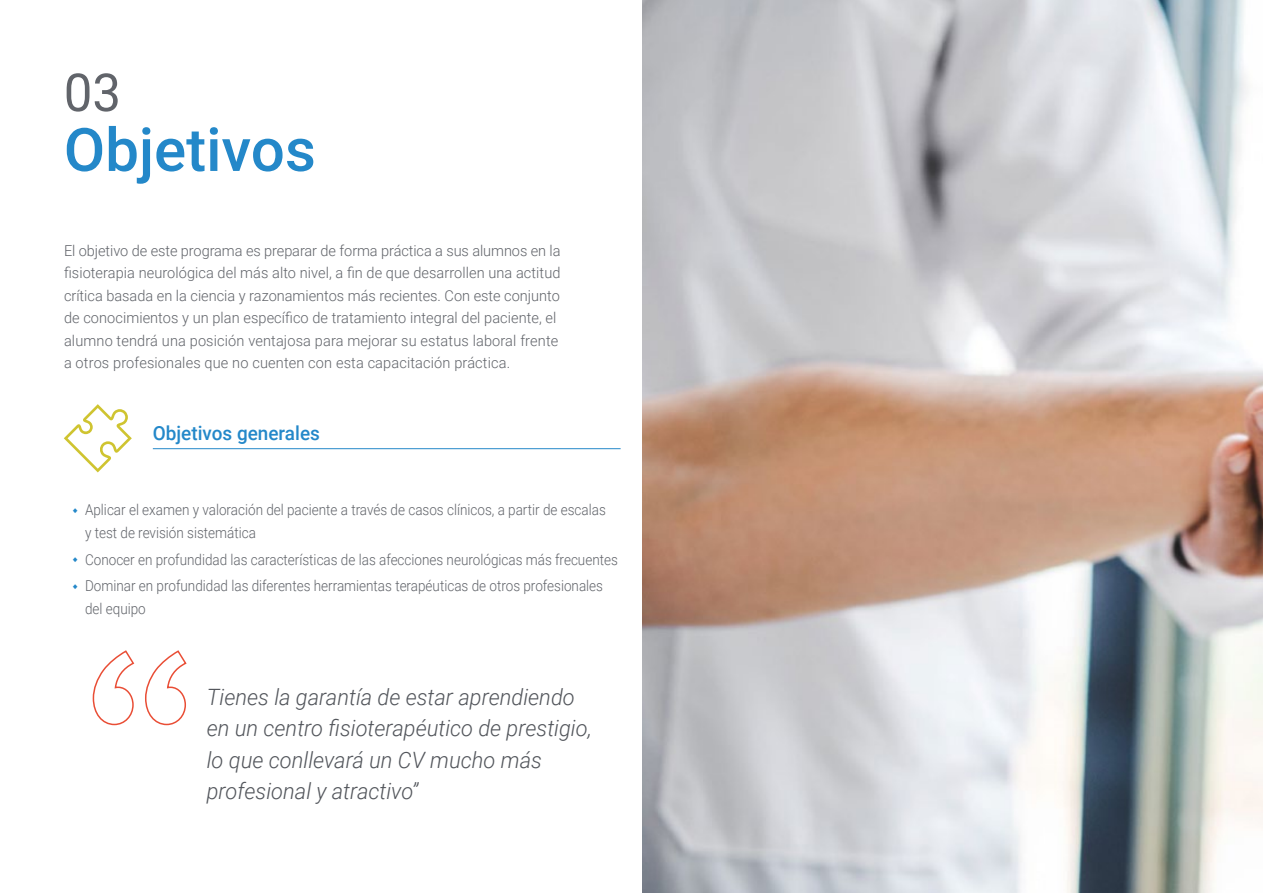
<style>
.page{position:relative;width:1263px;height:893px;background:#fff}
.page>*{position:absolute;margin:0;border:0;box-sizing:border-box;transform-origin:0 0}
.t1{font:500 60px "Roboto";color:#2488c9}
.t2{font:52.5px "Roboto";color:#61646a}
.t3{font:italic 300 22.5px/31.5px "Roboto";color:#52555b}
.t4{font:500 19.5px "Roboto";color:#2488c9}
.t5{font:300 15px/22.5px "Roboto";color:#61646a}
.t6{font:300 15px/22.5px "Roboto";color:#61646a;scale:.9 1}
</style>
<div class="page">
<img style="left:642px;top:0;width:621px;height:893px">
<hr style="left:153px;top:448px;width:468px;height:1px;background:#2488c9">
<svg style="left:64px;top:404px;width:68px;height:68px"></svg>
<svg style="left:92px;top:650px;width:95px;height:76px"></svg>
<h2 class="t2" style="left:64px;top:56px;width:59px">03</h2>
<h1 class="t1" style="left:64px;top:108px;width:254px">Objetivos</h1>
<p class="t5" style="left:64px;top:239px;width:498px">El objetivo de este programa es preparar de forma práctica a sus alumnos en la fisioterapia neurológica del más alto nivel, a fin de que desarrollen una actitud crítica basada en la ciencia y razonamientos más recientes. Con este conjunto de conocimientos y un plan específico de tratamiento integral del paciente, el alumno tendrá una posición ventajosa para mejorar su estatus laboral frente a otros profesionales que no cuenten con esta capacitación práctica.</p>
<h3 class="t4" style="left:153px;top:420px;width:169px">Objetivos generales</h3>
<p class="t6" style="left:85px;top:498px;width:580px">Aplicar el examen y valoración del paciente a través de casos clínicos, a partir de escalas y test de revisión sistemática</p>
<p class="t6" style="left:85px;top:545px;width:594px;line-height:26.7px">Conocer en profundidad las características de las afecciones neurológicas más frecuentes<br>Dominar en profundidad las diferentes herramientas terapéuticas de otros profesionales</p>
<p class="t6" style="left:85px;top:597px;width:69px">del equipo</p>
<h3 class="t3" style="left:207px;top:680px;width:387px">Tienes la garantía de estar aprendiendo en un centro fisioterapéutico de prestigio, lo que conllevará un CV mucho más profesional y atractivo”</h3>
</div>
